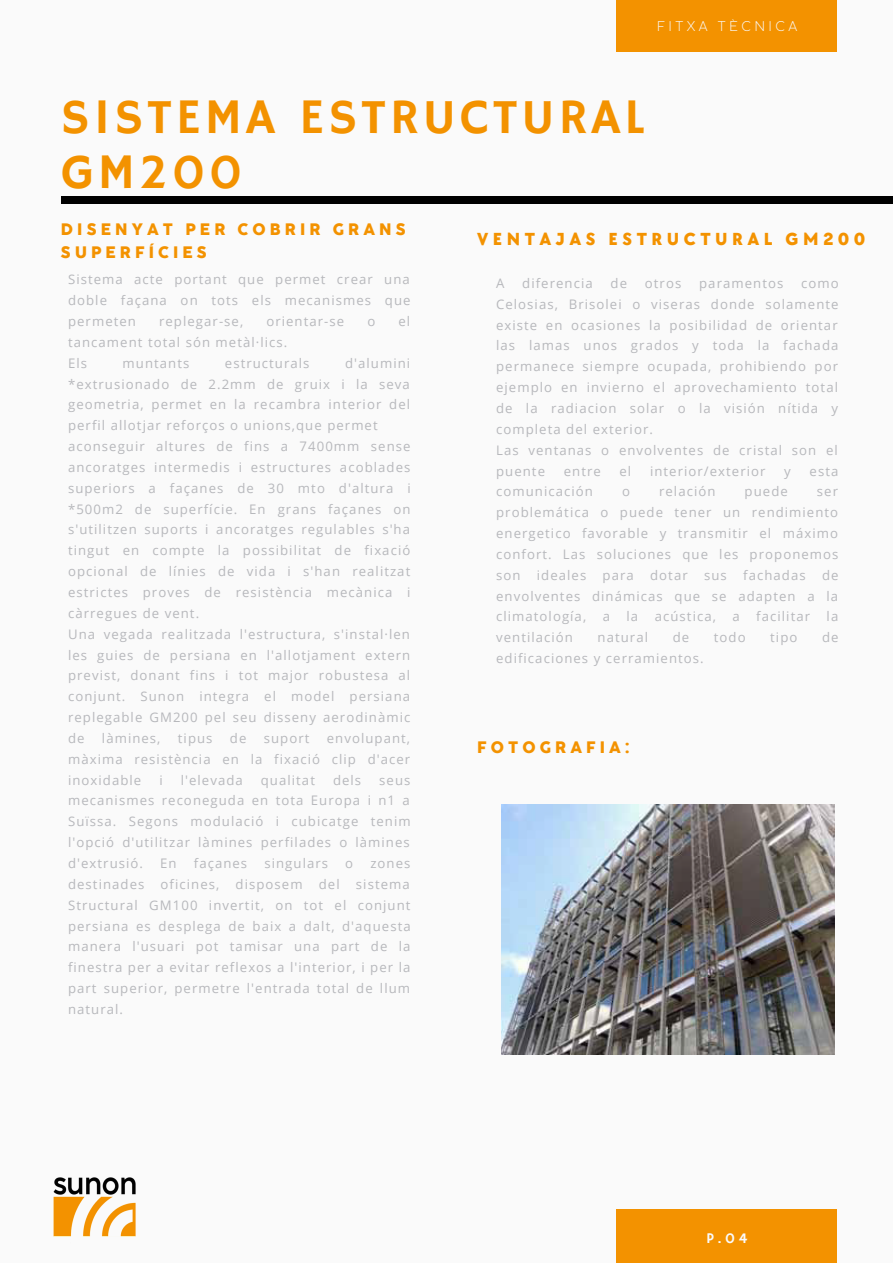
<style>
.page{position:relative;width:893px;height:1264px;background:#fff}
.page>*{position:absolute;margin:0;border:0;box-sizing:border-box;transform-origin:0 0}
.t1{font:49.65px/55.1px "Hammersmith One";letter-spacing:.08em;color:#f39200}
.t2{font:800 18px "TT Chocolates";letter-spacing:.25em;color:#f39200}
.t3{font:800 16.5px/22.5px "Coco Sharp XL Trial";letter-spacing:.25em;color:#f39200}
.t4{font:14.85px "Hammersmith One";color:#fafafa}
.t5{font:300 13.8px "Coco Sharp L Trial";letter-spacing:.25em;color:#fafafa}
.t6{font:13.2px/20.9px "Open Sans";letter-spacing:.08em;color:#b7b8bc;text-align:justify}
</style>
<div class="page">
<div style="left:0;top:0;width:892px;height:1262px;background:#fafafa"></div>
<div style="left:61px;top:197px;width:831px;height:6px;background:#000"></div>
<div style="left:616px;top:0;width:221px;height:52px;background:#f39200"></div>
<div style="left:616px;top:1209px;width:221px;height:53px;background:#f39200"></div>
<img style="left:53px;top:1177px;width:83px;height:60px">
<img style="left:501px;top:804px;width:333px;height:250px">
<p class="t5" style="left:656px;top:18px;width:142px">FITXA TÈCNICA</p>
<h1 class="t1" style="left:61px;top:92px;width:585px">SISTEMA ESTRUCTURAL<br>GM200</h1>
<p class="t3" style="left:61px;top:218px;width:346px">DISENYAT PER COBRIR GRANS<br>SUPERFÍCIES</p>
<h2 class="t2" style="left:477px;top:229px;width:390px">VENTAJAS ESTRUCTURAL GM200</h2>
<p class="t6" style="left:496px;top:272px;width:10px">A</p>
<p class="t6" style="left:522px;top:272px;width:72px">diferencia</p>
<p class="t6" style="left:610px;top:272px;width:18px">de</p>
<p class="t6" style="left:645px;top:272px;width:38px">otros</p>
<p class="t6" style="left:699px;top:272px;width:86px">paramentos</p>
<p class="t6" style="left:68px;top:269px;width:344px">Sistema acte portant que permet crear una doble façana on tots els mecanismes que permeten</p>
<p class="t6" style="left:496px;top:272px;width:344px;text-align:left;text-indent:305px">como Celosias, Brisolei o viseras donde solamente existe en ocasiones la posibilidad de orientar las lamas unos grados y toda la fachada permanece siempre ocupada, prohibiendo por ejemplo en invierno el aprovechamiento total de la radiacion solar o la visión nítida y completa del exterior.<br>Las ventanas o envolventes de cristal son el puente</p>
<p class="t6" style="left:159px;top:310px;width:86px">replegar-se,</p>
<p class="t6" style="left:266px;top:310px;width:79px">orientar-se</p>
<p class="t6" style="left:367px;top:310px;width:9px">o</p>
<p class="t6" style="left:398px;top:310px;width:13px">el</p>
<p class="t6" style="left:68px;top:331px;width:221px">tancament total són metàl·lics.<br>Els</p>
<p class="t6" style="left:68px;top:352px;width:344px;text-align:left;text-indent:277px">d'alumini *extrusionado de 2.2mm de gruix i la seva geometria, permet en la recambra interior del perfil allotjar reforços o unions,que permet aconseguir altures de fins a 7400mm sense ancoratges intermedis i estructures acoblades superiors a façanes de 30 mto d'altura i *500m2 de superfície. En grans façanes on s'utilitzen suports i ancoratges regulables s'ha tingut en compte la possibilitat de fixació opcional de línies de vida i s'han realitzat estrictes proves de resistència mecànica i càrregues de vent.<br>Una vegada realitzada l'estructura, s'instal·len les guies de persiana en l'allotjament extern previst, donant fins i tot major robustesa al conjunt. Sunon integra el model persiana replegable GM200 pel seu disseny aerodinàmic de</p>
<p class="t6" style="left:123px;top:352px;width:68px">muntants</p>
<p class="t6" style="left:225px;top:352px;width:86px">estructurals</p>
<p class="t6" style="left:563px;top:460px;width:39px">entre</p>
<p class="t6" style="left:619px;top:460px;width:13px">el</p>
<p class="t6" style="left:650px;top:460px;width:117px">interior/exterior</p>
<p class="t6" style="left:784px;top:460px;width:8px">y</p>
<p class="t6" style="left:809px;top:460px;width:30px">esta</p>
<p class="t6" style="left:496px;top:481px;width:98px">comunicación</p>
<p class="t6" style="left:622px;top:481px;width:9px">o</p>
<p class="t6" style="left:659px;top:481px;width:58px">relación</p>
<p class="t6" style="left:744px;top:481px;width:45px">puede</p>
<p class="t6" style="left:496px;top:481px;width:344px;text-indent:321px">ser problemática o puede tener un rendimiento energetico favorable y transmitir el máximo confort. Las soluciones que les proponemos son ideales para dotar sus fachadas de envolventes dinámicas que se adapten a la climatología,</p>
<p class="t6" style="left:602px;top:606px;width:9px">a</p>
<p class="t6" style="left:626px;top:606px;width:13px">la</p>
<p class="t6" style="left:654px;top:606px;width:63px">acústica,</p>
<p class="t6" style="left:732px;top:606px;width:9px">a</p>
<p class="t6" style="left:756px;top:606px;width:55px">facilitar</p>
<p class="t6" style="left:826px;top:606px;width:13px">la</p>
<p class="t6" style="left:496px;top:626px;width:78px">ventilación</p>
<p class="t6" style="left:597px;top:626px;width:52px">natural</p>
<p class="t6" style="left:672px;top:626px;width:18px">de</p>
<p class="t6" style="left:713px;top:626px;width:33px">todo</p>
<p class="t6" style="left:770px;top:626px;width:29px">tipo</p>
<p class="t6" style="left:822px;top:626px;width:18px">de</p>
<p class="t6" style="left:496px;top:647px;width:209px">edificaciones y cerramientos.</p>
<p class="t6" style="left:102px;top:727px;width:60px">làmines,</p>
<p class="t6" style="left:178px;top:727px;width:36px">tipus</p>
<p class="t6" style="left:230px;top:727px;width:18px">de</p>
<p class="t6" style="left:264px;top:727px;width:47px">suport</p>
<p class="t6" style="left:68px;top:727px;width:344px;text-indent:259px">envolupant, màxima resistència en la fixació clip d'acer inoxidable</p>
<p class="t3" style="left:477px;top:736px;width:154px">FOTOGRAFIA:</p>
<p class="t6" style="left:159px;top:769px;width:5px">i</p>
<p class="t6" style="left:181px;top:769px;width:64px">l'elevada</p>
<p class="t6" style="left:261px;top:769px;width:56px">qualitat</p>
<p class="t6" style="left:333px;top:769px;width:30px">dels</p>
<p class="t6" style="left:68px;top:769px;width:344px;text-indent:311px">seus mecanismes reconeguda en tota Europa i n1 a Suïssa. Segons modulació i cubicatge tenim l'opció d'utilitzar làmines perfilades o làmines d'extrusió.</p>
<p class="t6" style="left:160px;top:852px;width:18px">En</p>
<p class="t6" style="left:194px;top:852px;width:55px">façanes</p>
<p class="t6" style="left:264px;top:852px;width:65px">singulars</p>
<p class="t6" style="left:345px;top:852px;width:9px">o</p>
<p class="t6" style="left:68px;top:852px;width:344px;text-indent:302px">zones destinades oficines, disposem del sistema Structural GM100 invertit, on tot el conjunt persiana es desplega de baix a dalt, d'aquesta manera l'usuari pot tamisar una part de la finestra per a evitar reflexos a l'interior, i per la part superior, permetre l'entrada total de llum natural.</p>
<p class="t4" style="left:706px;top:1229px;width:42px">P.04</p>
</div>
